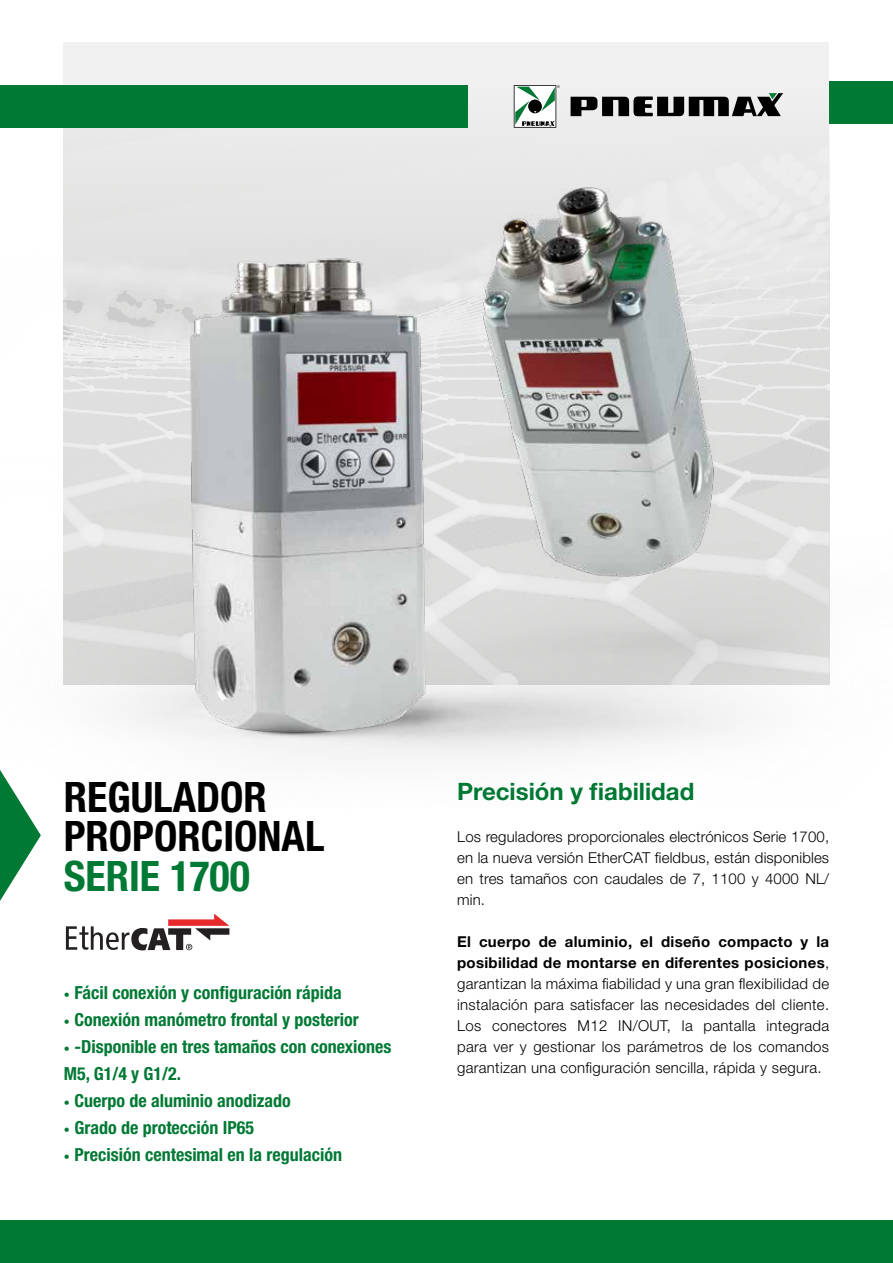
<style>
.page{position:relative;width:893px;height:1263px;background:#fff}
.page>*{position:absolute;margin:0;border:0;box-sizing:border-box;transform-origin:0 0}
.t1{font:700 condensed 42px/39px "Helvetica Neue LT Std";color:#000}
.t2{font:700 condensed 42px "Helvetica Neue LT Std";color:#007934}
.t3{font:700 24px "Helvetica Neue LT Std";color:#007934}
.t4{font:700 condensed 18px/27px "Helvetica Neue LT Std";color:#007934}
.t5{font:300 15px/21px "Helvetica Neue LT Std";letter-spacing:.015em;color:#000;text-align:justify}
.s1{font-size:12px}
.s2{font-weight:700}
</style>
<div class="page">
<div style="left:829px;top:81px;width:64px;height:43px;background:#007934"></div>
<div style="left:0;top:85px;width:468px;height:43px;background:#007934"></div>
<div style="left:0;top:1220px;width:893px;height:43px;background:#007934"></div>
<svg style="left:0;top:809px;width:41px;height:92px"></svg>
<svg style="left:66px;top:914px;width:163px;height:36px"></svg>
<img style="left:0;top:129px;width:830px;height:680px">
<img style="left:150px;top:176px;width:314px;height:581px">
<img style="left:464px;top:176px;width:279px;height:581px">
<svg style="left:514px;top:85px;width:46px;height:43px"></svg>
<svg style="left:571px;top:93px;width:212px;height:23px;background:#636463"></svg>
<h1 class="t1" style="left:64px;top:777px;width:262px">REGULADOR<br>PROPORCIONAL</h1>
<h1 class="t2" style="left:64px;top:850px;width:188px">SERIE 1700</h1>
<p class="t4" style="left:64px;top:979px;width:280px"><span class="s1">•</span> Fácil conexión y configuración rápida</p>
<p class="t4" style="left:64px;top:1006px;width:297px"><span class="s1">•</span> Conexión manómetro frontal y posterior</p>
<p class="t4" style="left:64px;top:1033px;width:329px"><span class="s1">•</span> -Disponible en tres tamaños con conexiones<br>M5, G1/4 y G1/2.</p>
<p class="t4" style="left:64px;top:1087px;width:229px"><span class="s1">•</span> Cuerpo de aluminio anodizado</p>
<p class="t4" style="left:64px;top:1114px;width:192px"><span class="s1">•</span> Grado de protección IP65</p>
<p class="t4" style="left:64px;top:1141px;width:280px"><span class="s1">•</span> Precisión centesimal en la regulación</p>
<h2 class="t3" style="left:457px;top:776px;width:239px">Precisión y fiabilidad</h2>
<p class="t5" style="left:457px;top:825px;width:374px">Los reguladores proporcionales electrónicos Serie 1700, en la nueva versión EtherCAT fieldbus, están disponibles en tres tamaños con caudales de 7, 1100 y 4000 NL/ min.</p>
<p class="t5" style="left:457px;top:930px;width:374px"><span class="s2">El cuerpo de aluminio, el diseño compacto y la posibilidad de montarse en diferentes posiciones</span>, garantizan la máxima fiabilidad y una gran flexibilidad de instalación para satisfacer las necesidades del cliente.<br>Los conectores M12 IN/OUT, la pantalla integrada para ver y gestionar los parámetros de los comandos garantizan una configuración sencilla, rápida y segura.</p>
</div>
